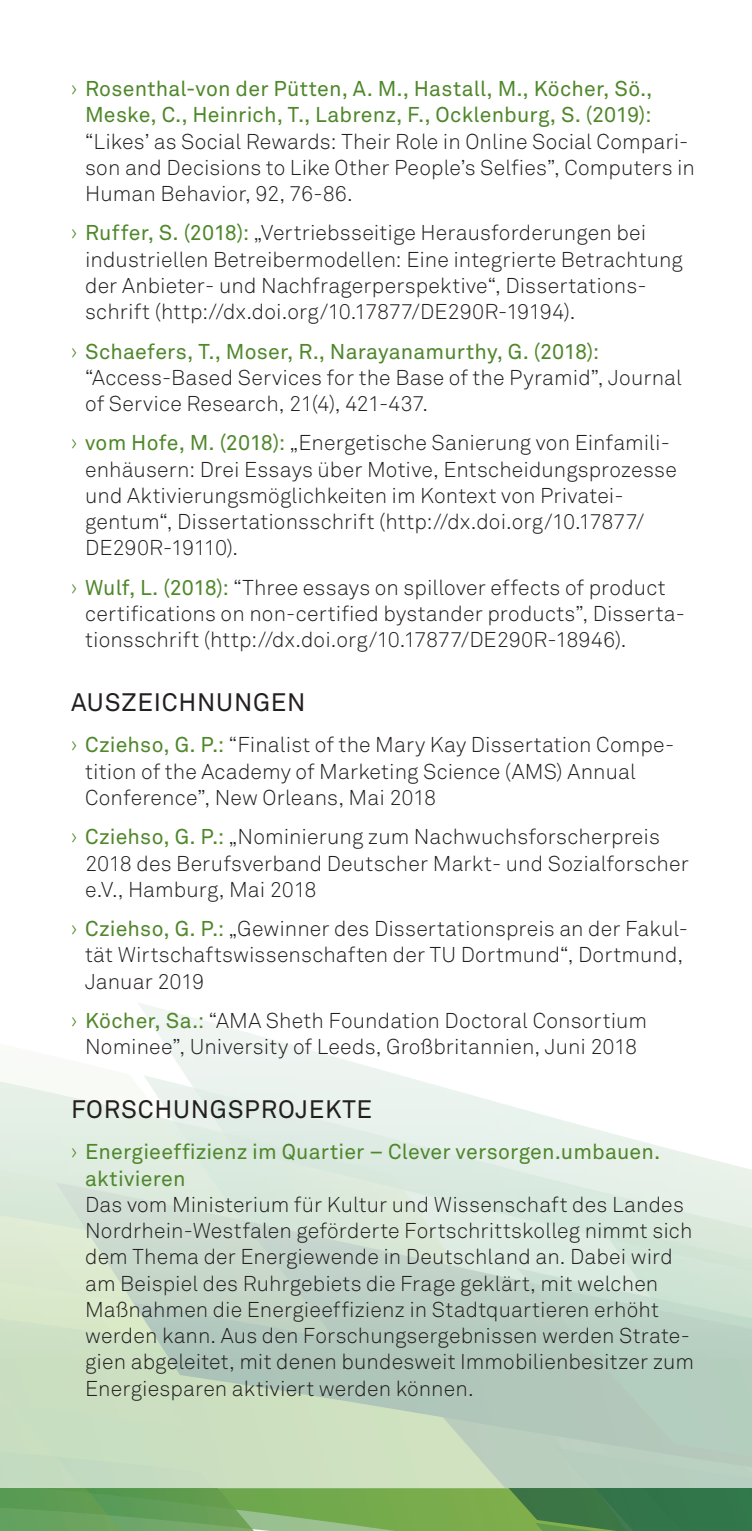
<style>
.page{position:relative;width:752px;height:1531px;background:#fff}
.page>*{position:absolute;margin:0;border:0;box-sizing:border-box;transform-origin:0 0}
.t1{font:25px "Akkurat Pro";letter-spacing:.03em;color:#231f20}
.t2{font:300 21.25px/26.2px "Akkurat Pro";letter-spacing:.005em;color:#231f20}
.t3{font:21.25px/26.2px "Akkurat Pro";letter-spacing:.01em;color:#4f872b;text-align:right}
.s1{font-weight:300}
.s2{color:#4f872b}
.s3{font-weight:400;color:#4f872b}
</style>
<div class="page">
<svg style="left:0;top:1081px;width:137px;height:143px;background:#e0ece1"></svg>
<svg style="left:137px;top:1003px;width:614px;height:221px"></svg>
<svg style="left:0;top:1224px;width:751px;height:307px;background:#b5ceb4"></svg>
<p class="t3" style="left:71px;top:76px;width:582px"><span class="s1">›</span> Rosenthal-von der Pütten, A. M., Hastall, M., Köcher, Sö.,<br>Meske, C., Heinrich, T., Labrenz, F., Ocklenburg, S. (2019):</p>
<p class="t2" style="left:85px;top:128px;width:611px">“Likes’ as Social Rewards: Their Role in Online Social Compari&shy;son and Decisions to Like Other People’s Selfies”, Computers in<br>Human Behavior, 92, 76-86.</p>
<p class="t2" style="left:85px;top:220px;width:599px;text-indent:-14px"><span class="s2">›</span> <span class="s3">Ruffer, S. (2018):</span> „Vertriebsseitige Herausforderungen bei industriellen Betreibermodellen: Eine integrierte Betrachtung der Anbieter- und Nachfragerperspektive“, Dissertations&shy;schrift (http://dx.doi.org/10.17877/DE290R-19194).</p>
<p class="t2" style="left:85px;top:338px;width:598px;text-indent:-14px"><span class="s2">›</span> <span class="s3">Schaefers, T., Moser, R., Narayanamurthy, G. (2018): </span>“Access-Based Services for the Base of the Pyramid”, Journal of Service Research, 21(4), 421-437.</p>
<p class="t2" style="left:85px;top:430px;width:593px;text-indent:-14px"><span class="s2">›</span> <span class="s3">vom Hofe, M. (2018):</span> „Energetische Sanierung von Einfamili&shy;enhäusern: Drei Essays über Motive, Entscheidungsprozesse und Aktivierungsmöglichkeiten im Kontext von Privatei&shy;gentum“, Dissertationsschrift (http://dx.doi.org/10.17877/ DE290R-19110).</p>
<p class="t2" style="left:85px;top:574px;width:601px;text-indent:-14px"><span class="s2">›</span> <span class="s3">Wulf, L. (2018):</span> “Three essays on spillover effects of product certifications on non-certified bystander products”, Disserta&shy;tionsschrift (http://dx.doi.org/10.17877/DE290R-18946).</p>
<p class="t1" style="left:71px;top:688px;width:236px">AUSZEICHNUNGEN</p>
<p class="t2" style="left:85px;top:732px;width:590px;text-indent:-14px"><span class="s2">›</span> <span class="s3">Cziehso, G. P.:</span> “Finalist of the Mary Kay Dissertation Compe&shy;tition of the Academy of Marketing Science (AMS) Annual<br>Conference”, New Orleans, Mai 2018</p>
<p class="t2" style="left:85px;top:824px;width:605px;text-indent:-14px"><span class="s2">›</span> <span class="s3">Cziehso, G. P.:</span> „Nominierung zum Nachwuchsforscherpreis<br>2018 des Berufsverband Deutscher Markt- und Sozialforscher e.V., Hamburg, Mai 2018</p>
<p class="t2" style="left:85px;top:916px;width:604px;text-indent:-14px"><span class="s2">›</span> <span class="s3">Cziehso, G. P.:</span> „Gewinner des Dissertationspreis an der Fakul&shy;tät Wirtschaftswissenschaften der TU Dortmund“, Dortmund,<br>Januar 2019</p>
<p class="t2" style="left:71px;top:1007px;width:577px;text-align:center"><span class="s2">›</span> <span class="s3">Köcher, Sa.:</span> “AMA Sheth Foundation Doctoral Consortium<br>Nominee”, University of Leeds, Großbritannien, Juni 2018</p>
<p class="t1" style="left:71px;top:1095px;width:302px">FORSCHUNGSPROJEKTE</p>
<p class="t3" style="left:85px;top:1139px;width:576px;text-align:left;text-indent:-14px"><span class="s1">›</span> Energieeffizienz im Quartier – Clever versorgen.umbauen. aktivieren</p>
<p class="t2" style="left:85px;top:1191px;width:610px">Das vom Ministerium für Kultur und Wissenschaft des Landes Nordrhein-Westfalen geförderte Fortschrittskolleg nimmt sich dem Thema der Energiewende in Deutschland an. Dabei wird am Beispiel des Ruhrgebiets die Frage geklärt, mit welchen Maßnahmen die Energieeffizienz in Stadtquartieren erhöht werden kann. Aus den Forschungsergebnissen werden Strate&shy;gien abgeleitet, mit denen bundesweit Immobilienbesitzer zum Energiesparen aktiviert werden können.</p>
</div>
